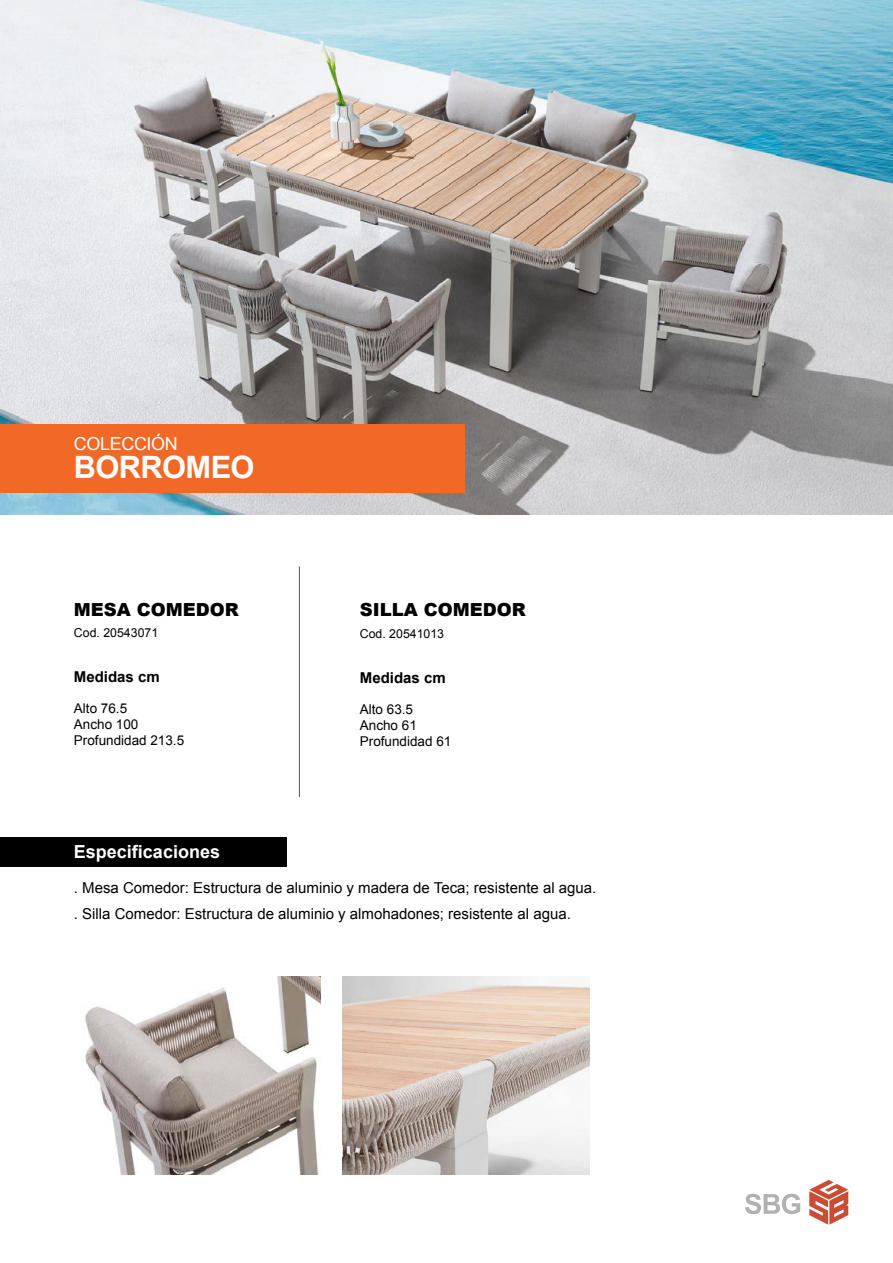
<style>
.page{position:relative;width:893px;height:1263px;background:#fff}
.page>*{position:absolute;margin:0;border:0;box-sizing:border-box;transform-origin:0 0}
.t1{font:700 30.9px "Arial";letter-spacing:-.02em;color:#fff}
.t2{font:900 18px "Arial";color:#000}
.t3{font:700 18px "Arial";color:#fff}
.t4{font:18px "Arial";letter-spacing:-.02em;color:#fff}
.t5{font:15px/25.5px "Arial";color:#000}
.t6{font:700 15px "Arial";color:#000}
.t7{font:13.5px/16.2px "Arial";color:#000}
.t8{font:12.3px "Arial";color:#000}
</style>
<div class="page">
<img style="left:343px;top:977px;width:247px;height:197px">
<img style="left:85px;top:977px;width:236px;height:197px">
<div style="left:0;top:837px;width:287px;height:30px;background:#000"></div>
<img style="left:0;top:0;width:893px;height:514px">
<div style="left:0;top:425px;width:464px;height:68px;background:#f26827"></div>
<hr style="left:299px;top:566px;width:1px;height:231px;background:#58595b">
<svg style="left:809px;top:1180px;width:39px;height:45px"></svg>
<svg style="left:745px;top:1194px;width:55px;height:20px"></svg>
<p class="t4" style="left:74px;top:432px;width:105px">COLECCIÓN</p>
<h1 class="t1" style="left:74px;top:447px;width:182px">BORROMEO</h1>
<p class="t2" style="left:74px;top:596px;width:166px">MESA COMEDOR</p>
<p class="t8" style="left:74px;top:625px;width:86px">Cod. 20543071</p>
<p class="t2" style="left:360px;top:597px;width:167px">SILLA COMEDOR</p>
<p class="t8" style="left:360px;top:626px;width:86px">Cod. 20541013</p>
<p class="t6" style="left:74px;top:667px;width:87px">Medidas cm</p>
<p class="t6" style="left:360px;top:667px;width:87px">Medidas cm</p>
<p class="t7" style="left:74px;top:700px;width:112px">Alto 76.5<br>Ancho 100<br>Profundidad 213.5</p>
<p class="t7" style="left:360px;top:701px;width:93px">Alto 63.5<br>Ancho 61<br>Profundidad 61</p>
<p class="t3" style="left:74px;top:840px;width:148px">Especificaciones</p>
<p class="t5" style="left:74px;top:875px;width:524px">. Mesa Comedor: Estructura de aluminio y madera de Teca; resistente al agua. . Silla Comedor: Estructura de aluminio y almohadones; resistente al agua.</p>
</div>
